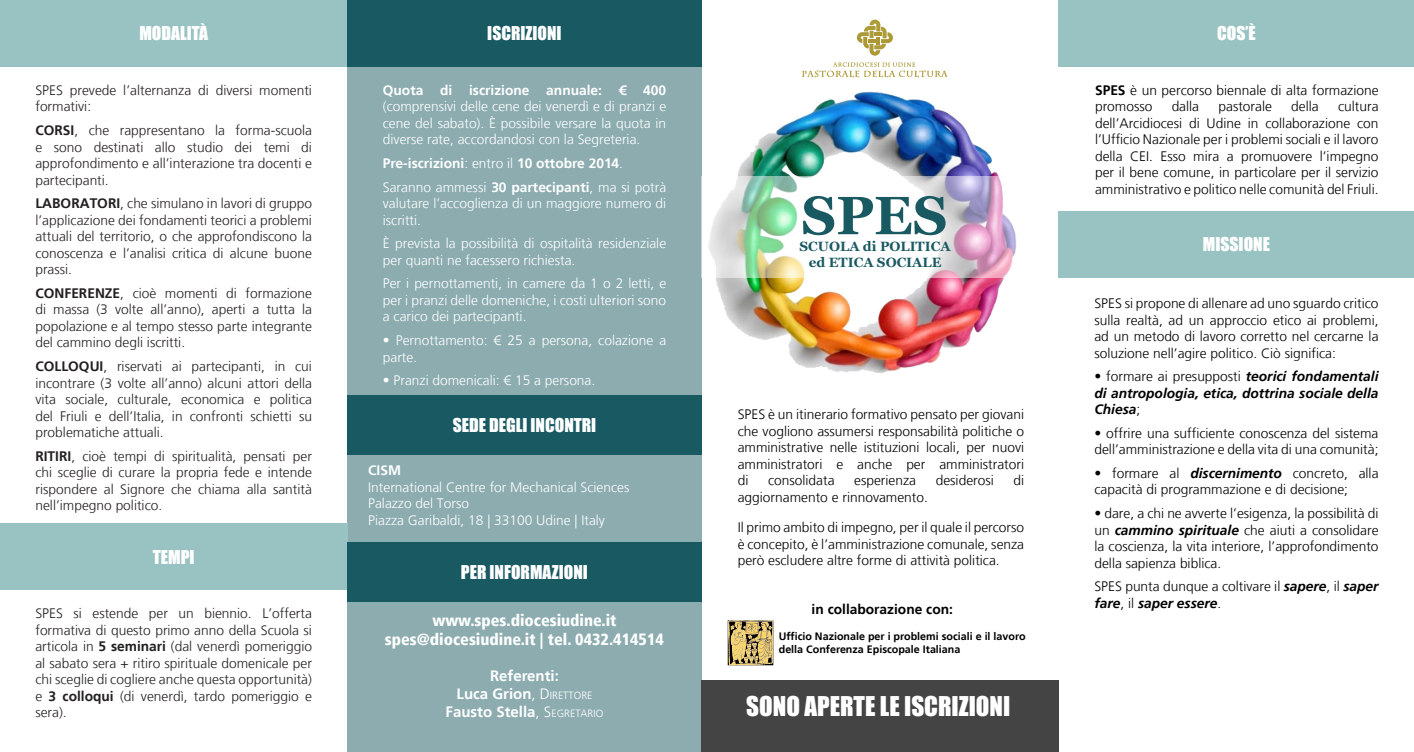
<style>
.page{position:relative;width:1414px;height:752px;background:#fff}
.page>*{position:absolute;margin:0;border:0;box-sizing:border-box;transform-origin:0 0}
.t1{font:700 53.75px "Georgia";color:#195962}
.t2{font:25px "Impact";color:#fff}
.t3{font:17.5px "Impact";color:#fff}
.t4{font:900 condensed 16.25px "Frutiger LT";color:#fff}
.t5{font:700 15px "Frutiger LT";color:#fff}
.t6{font:300 13.75px/16.5px "Frutiger LT";color:#000;text-align:justify}
.t7{font:300 13.75px/16.5px "Frutiger LT";color:#231f20;text-align:justify}
.t8{font:300 13.75px/16.5px "Frutiger LT";color:#fff;text-align:justify}
.t9{font:italic 700 13.75px/16.5px "Frutiger LT";color:#000;text-align:justify}
.t10{font:700 13.75px "Frutiger LT";color:#fff}
.t11{font:700 13.75px "Frutiger LT";color:#000}
.t12{font:700 13.38px "Georgia";color:#195962}
.t13{font:700 10.75px/12.9px "Frutiger LT";color:#000}
.s1{font-weight:700}
.s2{font-weight:300}
.s3{font-weight:300;font-size:10.5px}
.s4{font-weight:300;font-style:normal}
.s5{font-weight:700;font-style:italic}
</style>
<div class="page">
<img style="left:716px;top:91px;width:288px;height:282px">
<div style="left:347px;top:67px;width:355px;height:684px;background:#8cacb0"></div>
<div style="left:702px;top:680px;width:357px;height:71px;background:#444"></div>
<div style="left:0;top:0;width:347px;height:67px;background:#99c3c2"></div>
<div style="left:0;top:523px;width:347px;height:66px;background:#99c3c2"></div>
<img style="left:708px;top:177px;width:351px;height:101px">
<svg style="left:728px;top:620px;width:45px;height:45px;background:#af985d"></svg>
<div style="left:347px;top:0;width:355px;height:67px;background:#195962"></div>
<div style="left:347px;top:395px;width:355px;height:59px;background:#195962"></div>
<div style="left:1059px;top:0;width:355px;height:67px;background:#99c3c2"></div>
<div style="left:1059px;top:211px;width:355px;height:67px;background:#99c3c2"></div>
<div style="left:347px;top:541px;width:355px;height:60px;background:#195962"></div>
<svg style="left:856px;top:19px;width:37px;height:37px"></svg>
<svg style="left:802px;top:62px;width:146px;height:16px"></svg>
<p class="t3" style="left:139px;top:20px;width:70px">MODALITÀ</p>
<p class="t7" style="left:35px;top:82px;width:278px">SPES prevede l’alternanza di diversi momenti formativi:</p>
<p class="t7" style="left:35px;top:122px;width:278px"><span class="s1">CORSI</span>, che rappresentano la forma-scuola e sono destinati allo studio dei temi di approfondimento e all’interazione tra docenti e partecipanti.</p>
<p class="t7" style="left:35px;top:195px;width:278px"><span class="s1">LABORATORI</span>, che simulano in lavori di gruppo l’applicazione dei fondamenti teorici a problemi attuali del territorio, o che approfondiscono la conoscenza e l’analisi critica di alcune buone prassi.</p>
<p class="t7" style="left:35px;top:285px;width:278px"><span class="s1">CONFERENZE</span>, cioè momenti di formazione di massa (3 volte all’anno), aperti a tutta la popolazione e al tempo stesso parte integrante del cammino degli iscritti.</p>
<p class="t7" style="left:35px;top:358px;width:278px"><span class="s1">COLLOQUI</span>, riservati ai partecipanti, in cui incontrare (3 volte all’anno) alcuni attori della vita sociale, culturale, economica e politica del Friuli e dell’Italia, in confronti schietti su problematiche attuali.</p>
<p class="t7" style="left:35px;top:447px;width:278px"><span class="s1">RITIRI</span>, cioè tempi di spiritualità, pensati per chi sceglie di curare la propria fede e intende rispondere al Signore che chiama alla santità nell’impegno politico.</p>
<p class="t3" style="left:153px;top:542px;width:43px">TEMPI</p>
<p class="t7" style="left:35px;top:605px;width:278px">SPES si estende per un biennio. L’offerta formativa di questo primo anno della Scuola si articola in <span class="s1">5 seminari</span> (dal venerdì pomeriggio al sabato sera + ritiro spirituale domenicale per chi sceglie di cogliere anche questa opportunità) e <span class="s1">3 colloqui</span> (di venerdì, tardo pomeriggio e sera).</p>
<p class="t3" style="left:487px;top:20px;width:76px">ISCRIZIONI</p>
<p class="t8" style="left:383px;top:82px;width:285px"><span class="s1">Quota di iscrizione annuale: € 400 </span>(comprensivi delle cene dei venerdì e di pranzi e cene del sabato). È possibile versare la quota in diverse rate, accordandosi con la Segreteria.</p>
<p class="t10" style="left:383px;top:155px;width:242px">Pre-iscrizioni<span class="s2">: entro il</span> 10 ottobre 2014<span class="s2">.</span></p>
<p class="t8" style="left:383px;top:179px;width:285px">Saranno ammessi <span class="s1">30 partecipanti</span>, ma si potrà valutare l’accoglienza di un maggiore numero di iscritti.</p>
<p class="t8" style="left:383px;top:235px;width:285px">È prevista la possibilità di ospitalità residenziale per quanti ne facessero richiesta.</p>
<p class="t8" style="left:383px;top:275px;width:285px">Per i pernottamenti, in camere da 1 o 2 letti, e per i pranzi delle domeniche, i costi ulteriori sono a carico dei partecipanti.</p>
<p class="t8" style="left:383px;top:332px;width:285px">• Pernottamento: € 25 a persona, colazione a parte.</p>
<p class="t8" style="left:383px;top:372px;width:214px">• Pranzi domenicali: € 15 a persona.</p>
<p class="t3" style="left:453px;top:411px;width:145px">SEDE DEGLI INCONTRI</p>
<p class="t10" style="left:368px;top:462px;width:34px">CISM</p>
<p class="t8" style="left:368px;top:479px;width:263px">International Centre for Mechanical Sciences</p>
<p class="t8" style="left:368px;top:495px;width:102px">Palazzo del Torso</p>
<p class="t8" style="left:368px;top:512px;width:238px">Piazza Garibaldi, 18 | 33100 Udine | Italy</p>
<p class="t3" style="left:461px;top:557px;width:128px">PER INFORMAZIONI</p>
<p class="t4" style="left:432px;top:609px;width:186px">www.spes.diocesiudine.it</p>
<p class="t4" style="left:385px;top:629px;width:280px">spes@diocesiudine.it | tel. 0432.414514</p>
<p class="t5" style="left:490px;top:666px;width:70px">Referenti:</p>
<p class="t5" style="left:456px;top:684px;width:137px">Luca Grion<span class="s2">,</span> <span class="s2">D</span><span class="s3">IRETTORE</span></p>
<p class="t5" style="left:446px;top:702px;width:159px">Fausto Stella<span class="s2">,</span> <span class="s2">S</span><span class="s3">EGRETARIO</span></p>
<p class="t1" style="left:801px;top:175px;width:148px">SPES</p>
<p class="t12" style="left:799px;top:236px;width:153px">SCUOLA di POLITICA</p>
<p class="t12" style="left:809px;top:252px;width:134px">ed ETICA SOCIALE</p>
<p class="t6" style="left:738px;top:406px;width:288px">SPES è un itinerario formativo pensato per giovani che vogliono assumersi responsabilità politiche o amministrative nelle istituzioni locali, per nuovi amministratori e anche per amministratori di</p>
<p class="t6" style="left:768px;top:472px;width:68px">consolidata</p>
<p class="t6" style="left:854px;top:472px;width:63px">esperienza</p>
<p class="t6" style="left:936px;top:472px;width:60px">desiderosi</p>
<p class="t6" style="left:1013px;top:472px;width:12px">di</p>
<p class="t6" style="left:738px;top:488px;width:192px">aggiornamento e rinnovamento.</p>
<p class="t6" style="left:738px;top:519px;width:288px">Il primo ambito di impegno, per il quale il percorso è concepito, è l’amministrazione comunale, senza però escludere altre forme di attività politica.</p>
<p class="t11" style="left:812px;top:601px;width:143px">in collaborazione con:</p>
<p class="t13" style="left:779px;top:630px;width:248px">Ufficio Nazionale per i problemi sociali e il lavoro della Conferenza Episcopale Italiana</p>
<p class="t2" style="left:746px;top:686px;width:266px">SONO APERTE LE ISCRIZIONI</p>
<p class="t3" style="left:1217px;top:20px;width:40px">COS’È</p>
<p class="t6" style="left:1095px;top:82px;width:285px"><span class="s1">SPES</span> è un percorso biennale di alta formazione promosso</p>
<p class="t6" style="left:1095px;top:98px;width:285px;text-indent:243px">cultura dell’Arcidiocesi di Udine in collaborazione con l’Ufficio Nazionale per i problemi sociali e il lavoro della CEI. Esso mira a promuovere l’impegno per il bene comune, in particolare per il servizio amministrativo e politico nelle comunità del Friuli.</p>
<p class="t6" style="left:1171px;top:98px;width:29px">dalla</p>
<p class="t6" style="left:1218px;top:98px;width:55px">pastorale</p>
<p class="t6" style="left:1291px;top:98px;width:29px">della</p>
<p class="t3" style="left:1203px;top:231px;width:69px">MISSIONE</p>
<p class="t6" style="left:1094px;top:295px;width:286px">SPES si propone di allenare ad uno sguardo critico sulla realtà, ad un approccio etico ai problemi, ad un metodo di lavoro corretto nel cercarne la soluzione nell’agire politico. Ciò significa:</p>
<p class="t9" style="left:1094px;top:368px;width:286px"><span class="s4">• formare ai presupposti</span> teorici fondamentali di antropologia, etica, dottrina sociale della Chiesa<span class="s4">;</span></p>
<p class="t6" style="left:1094px;top:425px;width:286px">• offrire una sufficiente conoscenza del sistema dell’amministrazione e della vita di una comunità;</p>
<p class="t6" style="left:1094px;top:465px;width:286px">• formare al <span class="s5">discernimento</span> concreto, alla capacità di programmazione e di decisione;</p>
<p class="t6" style="left:1094px;top:505px;width:286px">• dare, a chi ne avverte l’esigenza, la possibilità di un <span class="s5">cammino spirituale</span> che aiuti a consolidare la coscienza, la vita interiore, l’approfondimento della sapienza biblica.</p>
<p class="t6" style="left:1094px;top:578px;width:286px">SPES punta dunque a coltivare il <span class="s5">sapere</span>, il <span class="s5">saper fare</span>, il <span class="s5">saper essere</span>.</p>
</div>
